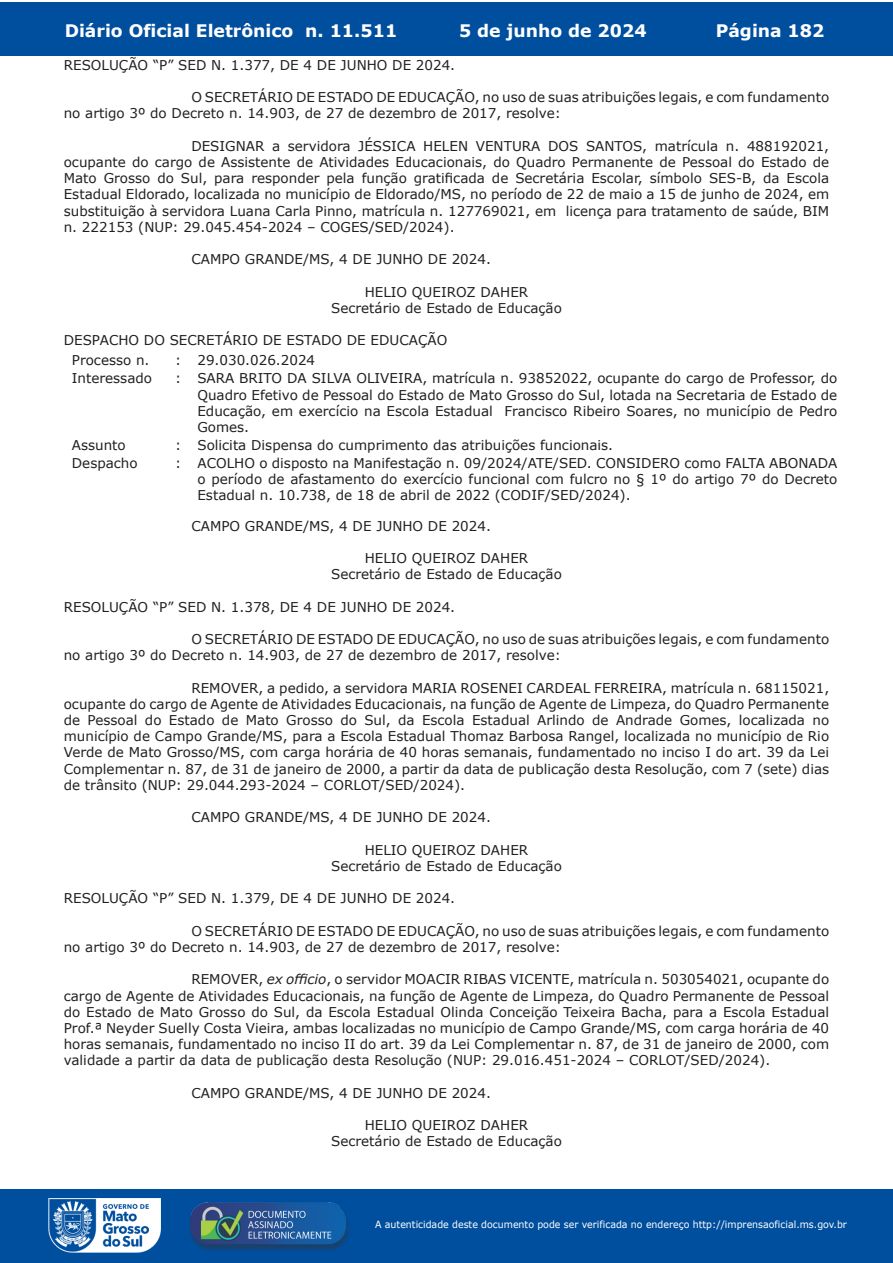
<style>
.page{position:relative;width:893px;height:1263px;background:#fff}
.page>*{position:absolute;margin:0;border:0;box-sizing:border-box;transform-origin:0 0}
.t1{font:700 17.25px "Verdana";color:#fff}
.t2{font:13.5px/16.2px "Verdana";color:#231f20;text-align:justify}
.t3{font:9.9px "Verdana";color:#fff;scale:.95 1}
.s1{font-style:italic}
</style>
<div class="page">
<div style="left:0;top:2px;width:893px;height:53px;background:#004f9f"></div>
<div style="left:1px;top:1189px;width:892px;height:74px;background:#004f9f"></div>
<img style="left:49px;top:1198px;width:111px;height:54px">
<img style="left:185px;top:1201px;width:168px;height:54px">
<p class="t1" style="left:65px;top:18px;width:334px">Diário Oficial Eletrônico n. 11.511</p>
<p class="t1" style="left:459px;top:18px;width:189px">5 de junho de 2024</p>
<p class="t1" style="left:716px;top:18px;width:110px">Página 182</p>
<p class="t2" style="left:64px;top:57px;width:393px">RESOLUÇÃO “P” SED N. 1.377, DE 4 DE JUNHO DE 2024.</p>
<p class="t2" style="left:64px;top:89px;width:767px;text-indent:128px">O SECRETÁRIO DE ESTADO DE EDUCAÇÃO, no uso de suas atribuições legais, e com fundamento no artigo 3º do Decreto n. 14.903, de 27 de dezembro de 2017, resolve:</p>
<p class="t2" style="left:64px;top:138px;width:767px;text-indent:128px">DESIGNAR a servidora JÉSSICA HELEN VENTURA DOS SANTOS, matrícula n. 488192021, ocupante do cargo de Assistente de Atividades Educacionais, do Quadro Permanente de Pessoal do Estado de Mato Grosso do Sul, para responder pela função gratificada de Secretária Escolar, símbolo SES-B, da Escola Estadual Eldorado, localizada no município de Eldorado/MS, no período de 22 de maio a 15 de junho de 2024, em substituição à servidora Luana Carla Pinno, matrícula n. 127769021, em licença para tratamento de saúde, BIM n. 222153 (NUP: 29.045.454-2024 – COGES/SED/2024).</p>
<p class="t2" style="left:191px;top:251px;width:301px">CAMPO GRANDE/MS, 4 DE JUNHO DE 2024.</p>
<p class="t2" style="left:331px;top:284px;width:232px;text-align:center">HELIO QUEIROZ DAHER<br>Secretário de Estado de Educação</p>
<p class="t2" style="left:72px;top:330px;width:377px;line-height:20.1px;text-indent:-8px">DESPACHO DO SECRETÁRIO DE ESTADO DE EDUCAÇÃO<br>Processo n.</p>
<p class="t2" style="left:175px;top:352px;width:142px">: 29.030.026.2024</p>
<p class="t2" style="left:72px;top:370px;width:82px">Interessado</p>
<p class="t2" style="left:197px;top:370px;width:641px;text-indent:-22px">: SARA BRITO DA SILVA OLIVEIRA, matrícula n. 93852022, ocupante do cargo de Professor, do Quadro Efetivo de Pessoal do Estado de Mato Grosso do Sul, lotada na Secretaria de Estado de Educação, em exercício na Escola Estadual Francisco Ribeiro Soares, no município de Pedro Gomes.</p>
<p class="t2" style="left:72px;top:437px;width:55px">Assunto</p>
<p class="t2" style="left:175px;top:437px;width:440px">: Solicita Dispensa do cumprimento das atribuições funcionais.</p>
<p class="t2" style="left:72px;top:455px;width:67px">Despacho</p>
<p class="t2" style="left:197px;top:455px;width:641px;text-indent:-22px">: ACOLHO o disposto na Manifestação n. 09/2024/ATE/SED. CONSIDERO como FALTA ABONADA o período de afastamento do exercício funcional com fulcro no § 1º do artigo 7º do Decreto Estadual n. 10.738, de 18 de abril de 2022 (CODIF/SED/2024).</p>
<p class="t2" style="left:191px;top:517px;width:301px">CAMPO GRANDE/MS, 4 DE JUNHO DE 2024.</p>
<p class="t2" style="left:331px;top:550px;width:232px;text-align:center">HELIO QUEIROZ DAHER<br>Secretário de Estado de Educação</p>
<p class="t2" style="left:64px;top:598px;width:393px">RESOLUÇÃO “P” SED N. 1.378, DE 4 DE JUNHO DE 2024.</p>
<p class="t2" style="left:64px;top:631px;width:767px;text-indent:128px">O SECRETÁRIO DE ESTADO DE EDUCAÇÃO, no uso de suas atribuições legais, e com fundamento no artigo 3º do Decreto n. 14.903, de 27 de dezembro de 2017, resolve:</p>
<p class="t2" style="left:64px;top:679px;width:767px;text-indent:128px">REMOVER, a pedido, a servidora MARIA ROSENEI CARDEAL FERREIRA, matrícula n. 68115021, ocupante do cargo de Agente de Atividades Educacionais, na função de Agente de Limpeza, do Quadro Permanente de Pessoal do Estado de Mato Grosso do Sul, da Escola Estadual Arlindo de Andrade Gomes, localizada no município de Campo Grande/MS, para a Escola Estadual Thomaz Barbosa Rangel, localizada no município de Rio Verde de Mato Grosso/MS, com carga horária de 40 horas semanais, fundamentado no inciso I do art. 39 da Lei Complementar n. 87, de 31 de janeiro de 2000, a partir da data de publicação desta Resolução, com 7 (sete) dias de trânsito (NUP: 29.044.293-2024 – CORLOT/SED/2024).</p>
<p class="t2" style="left:191px;top:809px;width:301px">CAMPO GRANDE/MS, 4 DE JUNHO DE 2024.</p>
<p class="t2" style="left:331px;top:841px;width:232px;text-align:center">HELIO QUEIROZ DAHER<br>Secretário de Estado de Educação</p>
<p class="t2" style="left:64px;top:890px;width:393px">RESOLUÇÃO “P” SED N. 1.379, DE 4 DE JUNHO DE 2024.</p>
<p class="t2" style="left:64px;top:922px;width:767px;text-indent:128px">O SECRETÁRIO DE ESTADO DE EDUCAÇÃO, no uso de suas atribuições legais, e com fundamento no artigo 3º do Decreto n. 14.903, de 27 de dezembro de 2017, resolve:</p>
<p class="t2" style="left:64px;top:971px;width:767px;text-indent:128px">REMOVER, <span class="s1">ex officio</span>, o servidor MOACIR RIBAS VICENTE, matrícula n. 503054021, ocupante do cargo de Agente de Atividades Educacionais, na função de Agente de Limpeza, do Quadro Permanente de Pessoal do Estado de Mato Grosso do Sul, da Escola Estadual Olinda Conceição Teixeira Bacha, para a Escola Estadual Prof.ª Neyder Suelly Costa Vieira, ambas localizadas no município de Campo Grande/MS, com carga horária de 40 horas semanais, fundamentado no inciso II do art. 39 da Lei Complementar n. 87, de 31 de janeiro de 2000, com validade a partir da data de publicação desta Resolução (NUP: 29.016.451-2024 – CORLOT/SED/2024).</p>
<p class="t2" style="left:191px;top:1084px;width:301px">CAMPO GRANDE/MS, 4 DE JUNHO DE 2024.</p>
<p class="t2" style="left:331px;top:1117px;width:232px;text-align:center">HELIO QUEIROZ DAHER<br>Secretário de Estado de Educação</p>
<p class="t3" style="left:375px;top:1218px;width:498px">A autenticidade deste documento pode ser verificada no endereço http://imprensaoficial.ms.gov.br</p>
</div>
